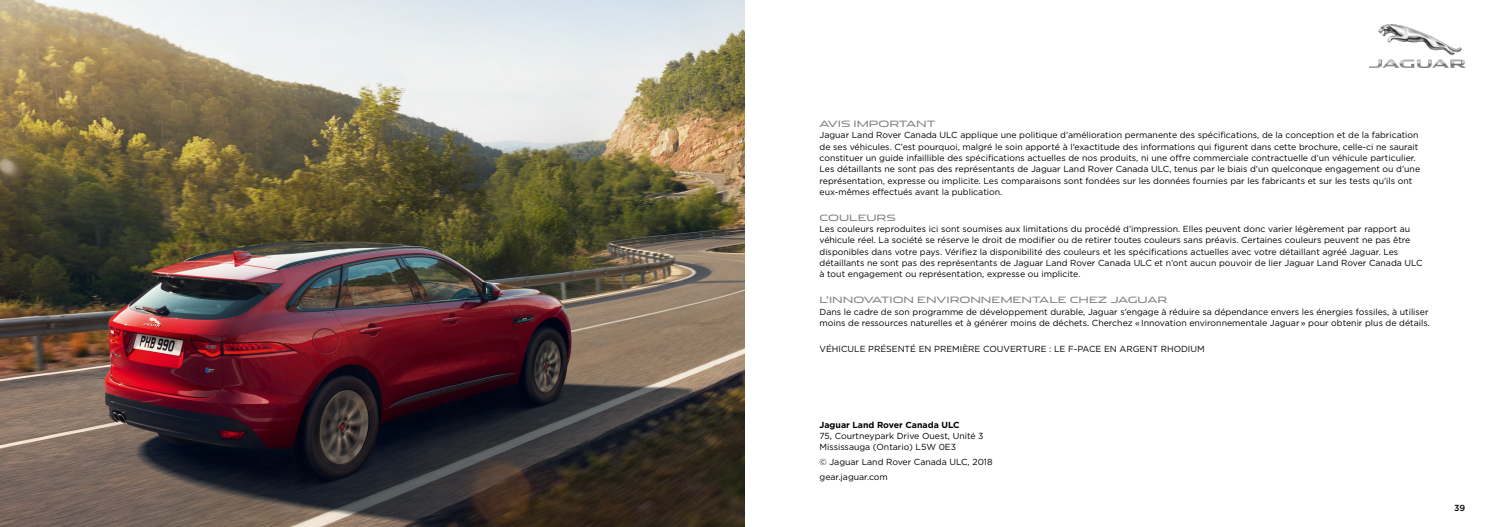
<style>
.page{position:relative;width:1489px;height:527px;background:#fff}
.page>*{position:absolute;margin:0;border:0;box-sizing:border-box;transform-origin:0 0}
.t1{font:8.75px/11.2px "Gotham";color:#000}
.t2{font:8.75px "Jaguar";color:#868786}
.t3{font:700 8.75px "Gotham";color:#000}
.t4{font:500 8.75px "Gotham";color:#000}
</style>
<div class="page">
<img style="left:0;top:0;width:744px;height:526px">
<img style="left:1369px;top:25px;width:95px;height:43px">
<p class="t2" style="left:819px;top:117px;width:118px">AVIS IMPORTANT</p>
<p class="t1" style="left:819px;top:129px;width:602px">Jaguar Land Rover Canada ULC applique une politique d’amélioration permanente des spécifications, de la conception et de la fabrication de ses véhicules. C’est pourquoi, malgré le soin apporté à l’exactitude des informations qui figurent dans cette brochure, celle-ci ne saurait constituer un guide infaillible des spécifications actuelles de nos produits, ni une offre commerciale contractuelle d’un véhicule particulier.<br>Les détaillants ne sont pas des représentants de Jaguar Land Rover Canada ULC, tenus par le biais d’un quelconque engagement ou d’une représentation, expresse ou implicite. Les comparaisons sont fondées sur les données fournies par les fabricants et sur les tests qu’ils ont eux-mêmes effectués avant la publication.</p>
<p class="t2" style="left:819px;top:210px;width:78px">COULEURS</p>
<p class="t1" style="left:819px;top:223px;width:604px">Les couleurs reproduites ici sont soumises aux limitations du procédé d’impression. Elles peuvent donc varier légèrement par rapport au véhicule réel. La société se réserve le droit de modifier ou de retirer toutes couleurs sans préavis. Certaines couleurs peuvent ne pas être disponibles dans votre pays. Vérifiez la disponibilité des couleurs et les spécifications actuelles avec votre détaillant agréé Jaguar. Les détaillants ne sont pas des représentants de Jaguar Land Rover Canada ULC et n’ont aucun pouvoir de lier Jaguar Land Rover Canada ULC à tout engagement ou représentation, expresse ou implicite.</p>
<p class="t2" style="left:819px;top:292px;width:349px">L’INNOVATION ENVIRONNEMENTALE CHEZ JAGUAR</p>
<p class="t1" style="left:819px;top:305px;width:612px">Dans le cadre de son programme de développement durable, Jaguar s’engage à réduire sa dépendance envers les énergies fossiles, à utiliser moins de ressources naturelles et à générer moins de déchets. Cherchez « Innovation environnementale Jaguar » pour obtenir plus de détails.</p>
<p class="t1" style="left:819px;top:343px;width:387px">VÉHICULE PRÉSENTÉ EN PREMIÈRE COUVERTURE : LE F-PACE EN ARGENT RHODIUM</p>
<p class="t3" style="left:819px;top:418px;width:142px">Jaguar Land Rover Canada ULC</p>
<p class="t1" style="left:819px;top:429px;width:166px">75, Courtneypark Drive Ouest, Unité 3<br>Mississauga (Ontario) L5W 0E3</p>
<p class="t1" style="left:819px;top:454px;width:174px;line-height:14.8px">© Jaguar Land Rover Canada ULC, 2018 gear.jaguar.com</p>
<p class="t4" style="left:1453px;top:501px;width:13px">39</p>
</div>
